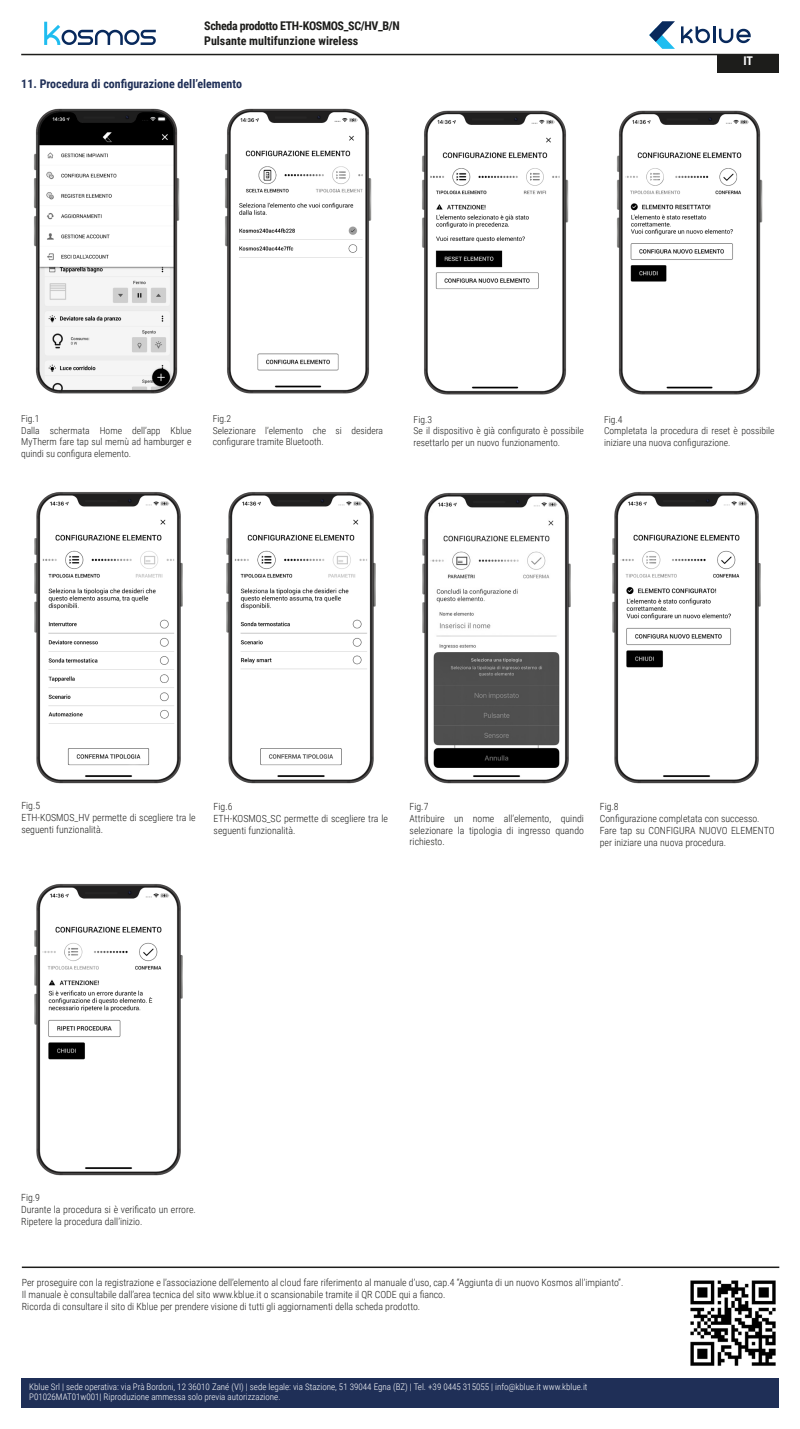
<style>
.page{position:relative;width:800px;height:1429px;background:#fff}
.page>*{position:absolute;margin:0;border:0;box-sizing:border-box;transform-origin:0 0}
.Titolo_Kblue{font:700 12px "Roboto Condensed";color:#1f2f57}
.t1{font:700 12px "Roboto Condensed";letter-spacing:-.03em;color:#1d1d1b}
.t2{font:700 12px "Roboto Condensed";color:#1d1d1b}
.t3{font:700 12px "Roboto Condensed";color:#fff}
.Paragrafo_Kblue{font:300 9.9px/11.9px "Roboto Condensed";color:#1d1d1b}
.Paragrafo_Kblue-2{font:300 9.6px/11.6px "Roboto Condensed";color:#1d1d1b}
.Paragrafo_Kblue-3{font:300 9px "Roboto Condensed";color:#fff}
</style>
<div class="page">
<div style="left:21px;top:1378px;width:757px;height:29px;background:#1f2f57"></div>
<hr style="left:21px;top:54px;width:757px;height:1px;background:#1d1d1b">
<div style="left:717px;top:55px;width:61px;height:18px;background:#1d1d1b"></div>
<img style="left:690px;top:1280px;width:86px;height:86px">
<img style="left:422px;top:492px;width:149px;height:292px">
<img style="left:612px;top:492px;width:149px;height:292px">
<img style="left:34px;top:884px;width:149px;height:292px">
<img style="left:225px;top:108px;width:147px;height:286px">
<img style="left:34px;top:108px;width:146px;height:286px">
<img style="left:422px;top:110px;width:147px;height:285px">
<img style="left:617px;top:110px;width:146px;height:285px">
<img style="left:34px;top:492px;width:149px;height:292px">
<img style="left:226px;top:492px;width:150px;height:292px">
<hr style="left:22px;top:1266px;width:757px;height:2px;background:#1d1d1b">
<svg style="left:681px;top:26px;width:28px;height:17px"></svg>
<hr style="left:712px;top:26px;width:3px;height:17px;background:#08295c">
<svg style="left:718px;top:29px;width:32px;height:14px"></svg>
<svg style="left:649px;top:21px;width:25px;height:28px"></svg>
<svg style="left:44px;top:22px;width:112px;height:23px"></svg>
<p class="t1" style="left:204px;top:18px;width:197px">Scheda prodotto ETH-KOSMOS_SC/HV_B/N</p>
<p class="t2" style="left:204px;top:32px;width:155px">Pulsante multifunzione wireless</p>
<p class="Titolo_Kblue" style="left:21px;top:75px;width:222px">11. Procedura di configurazione dell’elemento</p>
<p class="t3" style="left:743px;top:52px;width:11px">IT</p>
<p class="Paragrafo_Kblue-2" style="left:21px;top:412px;width:20px">Fig.1</p>
<p class="Paragrafo_Kblue-2" style="left:21px;top:424px;width:172px;text-align:justify">Dalla schermata Home dell’app Kblue MyTherm fare tap sul mernù ad hamburger e quindi su configura elemento.</p>
<p class="Paragrafo_Kblue-2" style="left:213px;top:412px;width:20px">Fig.2</p>
<p class="Paragrafo_Kblue-2" style="left:213px;top:424px;width:172px">Selezionare l’elemento che si desidera configurare tramite Bluetooth.</p>
<p class="Paragrafo_Kblue-2" style="left:413px;top:413px;width:20px">Fig.3</p>
<p class="Paragrafo_Kblue-2" style="left:413px;top:425px;width:172px">Se il dispositivo è già configurato è possibile resettarlo per un nuovo funzionamento.</p>
<p class="Paragrafo_Kblue-2" style="left:604px;top:413px;width:20px">Fig.4</p>
<p class="Paragrafo_Kblue-2" style="left:604px;top:425px;width:172px">Completata la procedura di reset è possibile iniziare una nuova configurazione.</p>
<p class="Paragrafo_Kblue" style="left:21px;top:799px;width:20px">Fig.5</p>
<p class="Paragrafo_Kblue" style="left:21px;top:811px;width:176px">ETH-KOSMOS_HV permette di scegliere tra le seguenti funzionalità.</p>
<p class="Paragrafo_Kblue" style="left:213px;top:800px;width:20px">Fig.6</p>
<p class="Paragrafo_Kblue" style="left:213px;top:812px;width:176px">ETH-KOSMOS_SC permette di scegliere tra le seguenti funzionalità.</p>
<p class="Paragrafo_Kblue" style="left:409px;top:800px;width:20px">Fig.7</p>
<p class="Paragrafo_Kblue" style="left:409px;top:812px;width:176px;text-align:justify">Attribuire un nome all’elemento, quindi selezionare la tipologia di ingresso quando richiesto.</p>
<p class="Paragrafo_Kblue" style="left:599px;top:800px;width:20px">Fig.8</p>
<p class="Paragrafo_Kblue" style="left:599px;top:812px;width:161px">Configurazione completata con successo.</p>
<p class="Paragrafo_Kblue" style="left:599px;top:824px;width:176px">Fare tap su CONFIGURA NUOVO ELEMENTO per iniziare una nuova procedura.</p>
<p class="Paragrafo_Kblue" style="left:21px;top:1191px;width:20px">Fig.9</p>
<p class="Paragrafo_Kblue" style="left:21px;top:1203px;width:176px">Durante la procedura si è verificato un errore.<br>Ripetere la procedura dall’inizio.</p>
<p class="Paragrafo_Kblue" style="left:22px;top:1276px;width:603px">Per proseguire con la registrazione e l’associazione dell’elemento al cloud fare riferimento al manuale d’uso, cap.4 “Aggiunta di un nuovo Kosmos all’impianto”.</p>
<p class="Paragrafo_Kblue" style="left:22px;top:1288px;width:425px">Il manuale è consultabile dall’area tecnica del sito www.kblue.it o scansionabile tramite il QR CODE qui a fianco.</p>
<p class="Paragrafo_Kblue" style="left:22px;top:1300px;width:400px">Ricorda di consultare il sito di Kblue per prendere visione di tutti gli aggiornamenti della scheda prodotto.</p>
<p class="Paragrafo_Kblue-3" style="left:29px;top:1380px;width:559px">Kblue Srl | sede operativa: via Prà Bordoni, 12 36010 Zané (VI) | sede legale: via Stazione, 51 39044 Egna (BZ) | Tel. +39 0445 315055 | info@kblue.it www.kblue.it</p>
<p class="Paragrafo_Kblue-3" style="left:29px;top:1391px;width:253px">P01026MAT01w001| Riproduzione ammessa solo previa autorizzazione.</p>
</div>
